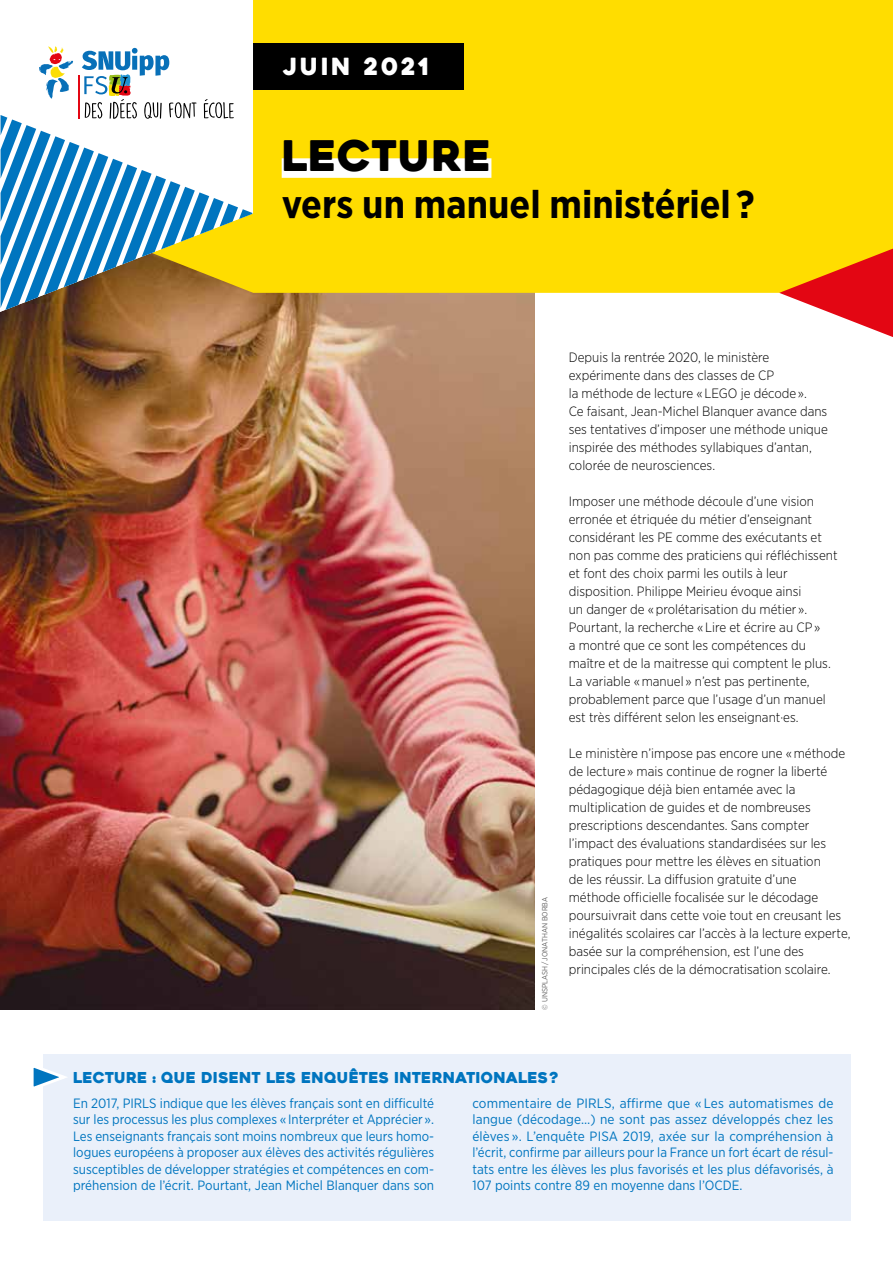
<style>
.page{position:relative;width:893px;height:1263px;background:#fff}
.page>*{position:absolute;margin:0;border:0;box-sizing:border-box;transform-origin:0 0}
.t1{font:42px "Heavitas";letter-spacing:.015em;color:#000}
.t2{font:700 39px "Gotham Narrow";color:#000}
.t3{font:23.55px "Heavitas";letter-spacing:.1em;color:#fff}
.t4{font:15px "Heavitas";letter-spacing:.01em;color:#0075bf}
.t5{font:300 13.5px/18px "Gotham Narrow";color:#000}
.t6{font:13.5px/16.5px "Gotham Narrow";color:#0075bf;text-align:justify}
.t7{font:7.5px "Gotham Narrow";color:#646363}
</style>
<div class="page">
<img style="left:0;top:293px;width:535px;height:717px">
<div style="left:253px;top:0;width:640px;height:293px;background:#fd0"></div>
<div style="left:282px;top:158px;width:209px;height:20px;background:#fff"></div>
<div style="left:252px;top:43px;width:211px;height:47px;background:#000"></div>
<svg style="left:779px;top:249px;width:114px;height:88px"></svg>
<svg style="left:1px;top:115px;width:251px;height:195px"></svg>
<svg style="left:39px;top:46px;width:34px;height:53px"></svg>
<hr style="left:78px;top:76px;width:2px;height:43px;background:#e30613">
<svg style="left:82px;top:48px;width:152px;height:71px"></svg>
<div style="left:43px;top:1055px;width:807px;height:166px;background:#eaf0fa"></div>
<svg style="left:33px;top:1067px;width:34px;height:20px"></svg>
<h3 class="t3" style="left:283px;top:52px;width:147px">JUIN 2021</h3>
<h1 class="t1" style="left:282px;top:130px;width:211px">LECTURE</h1>
<h2 class="t2" style="left:282px;top:179px;width:475px">vers un manuel ministériel ?</h2>
<p class="t7" style="left:540px;top:1010px;width:114px;rotate:-90deg">© UNSPLASH / JONATHAN BORBA</p>
<p class="t5" style="left:569px;top:347px;width:261px">Depuis la rentrée 2020, le ministère expérimente dans des classes de CP<br>la méthode de lecture « LEGO je décode ».<br>Ce faisant, Jean-Michel Blanquer avance dans ses tentatives d’imposer une méthode unique inspirée des méthodes syllabiques d’antan, colorée de neurosciences.</p>
<p class="t5" style="left:569px;top:491px;width:270px">Imposer une méthode découle d’une vision erronée et étriquée du métier d’enseignant considérant les PE comme des exécutants et non pas comme des praticiens qui réfléchissent et font des choix parmi les outils à leur disposition. Philippe Meirieu évoque ainsi<br>un danger de « prolétarisation du métier ».<br>Pourtant, la recherche « Lire et écrire au CP »<br>a montré que ce sont les compétences du maître et de la maitresse qui comptent le plus.<br>La variable « manuel » n’est pas pertinente, probablement parce que l’usage d’un manuel est très différent selon les enseignant·es.</p>
<p class="t5" style="left:569px;top:743px;width:283px">Le ministère n’impose pas encore une « méthode de lecture » mais continue de rogner la liberté pédagogique déjà bien entamée avec la multiplication de guides et de nombreuses prescriptions descendantes. Sans compter l’impact des évaluations standardisées sur les pratiques pour mettre les élèves en situation<br>de les réussir. La diffusion gratuite d’une méthode officielle focalisée sur le décodage poursuivrait dans cette voie tout en creusant les inégalités scolaires car l’accès à la lecture experte, basée sur la compréhension, est l’une des principales clés de la démocratisation scolaire.</p>
<p class="t4" style="left:73px;top:1068px;width:487px">LECTURE : QUE DISENT LES ENQUÊTES INTERNATIONALES?</p>
<p class="t6" style="left:73px;top:1095px;width:363px">En 2017, PIRLS indique que les élèves français sont en difficulté sur les processus les plus complexes « Interpréter et Apprécier ».<br>Les enseignants français sont moins nombreux que leurs homo&shy;logues européens à proposer aux élèves des activités régulières susceptibles de développer stratégies et compétences en com&shy;préhension de l’écrit. Pourtant, Jean Michel Blanquer dans son</p>
<p class="t6" style="left:472px;top:1095px;width:363px">commentaire de PIRLS, affirme que « Les automatismes de langue (décodage…) ne sont pas assez développés chez les élèves ». L’enquête PISA 2019, axée sur la compréhension à l’écrit, confirme par ailleurs pour la France un fort écart de résul&shy;tats entre les élèves les plus favorisés et les plus défavorisés, à 107 points contre 89 en moyenne dans l’OCDE.</p>
</div>
